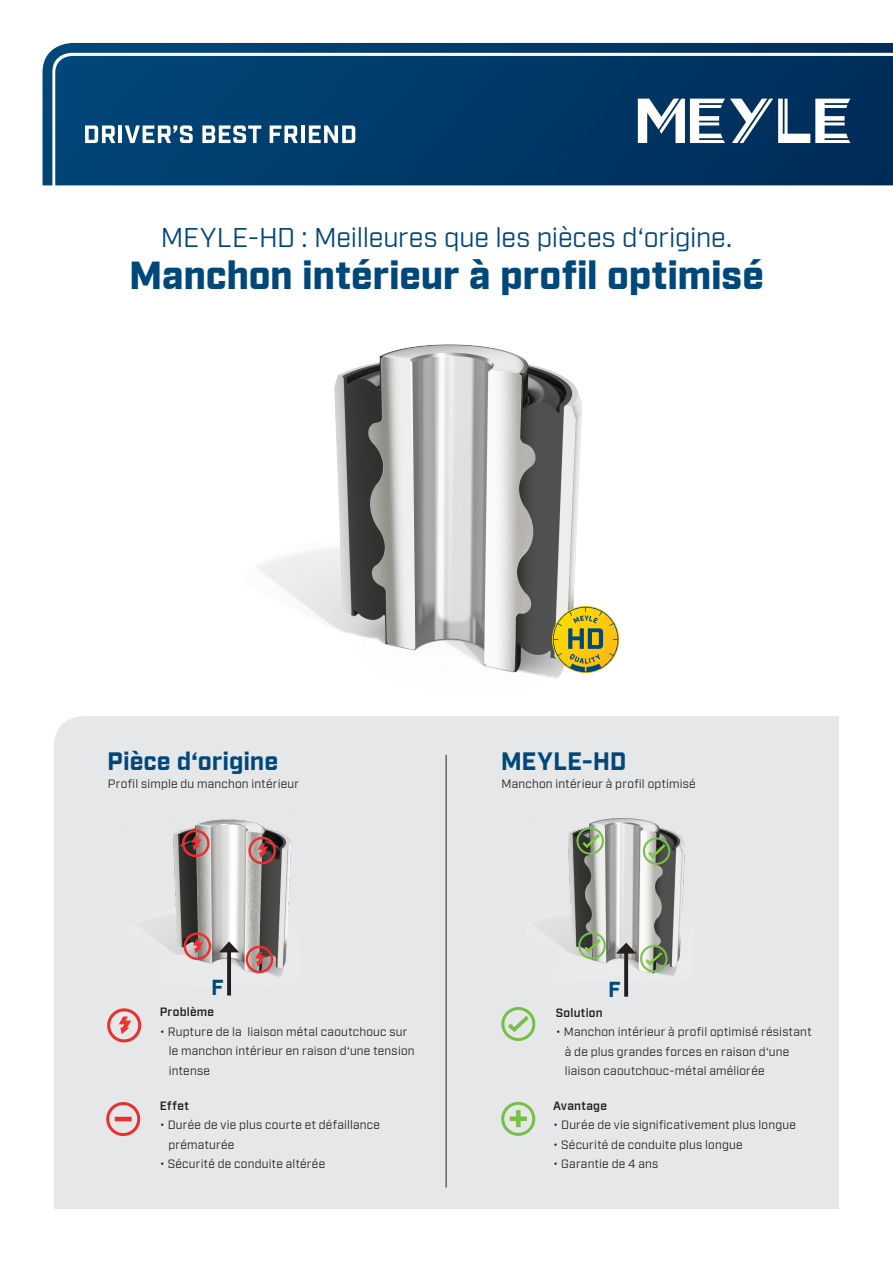
<style>
.page{position:relative;width:893px;height:1263px;background:#fff}
.page>*{position:absolute;margin:0;border:0;box-sizing:border-box;transform-origin:0 0}
.t1{font:900 39px "Industry Meyle";letter-spacing:-.005em;color:#00477a}
.t2{font:27px "Industry Meyle";letter-spacing:-.01em;color:#00477a}
.t3{font:700 25.05px "Industry Meyle";letter-spacing:-.005em;color:#00477a}
.t4{font:700 21.6px "Industry Meyle";color:#00477a}
.t5{font:12px/19.5px "Industry Meyle";letter-spacing:.02em;color:#231f20}
.t6{font:600 12px "Industry Meyle";letter-spacing:.02em;color:#231f20}
</style>
<div class="page">
<div style="left:54px;top:716px;width:785px;height:91px;background:#e6e7e9"></div>
<div style="left:54px;top:807px;width:785px;height:402px;background:#e6e7e9"></div>
<hr style="left:446px;top:755px;width:1px;height:432px;background:#231f20">
<div style="left:107px;top:1008px;width:34px;height:34px;border:3px solid #ee2d2d;border-radius:50%"></div>
<svg style="left:119px;top:1016px;width:12px;height:18px"></svg>
<div style="left:106px;top:1102px;width:34px;height:34px;border:3px solid #ee2d2d;border-radius:50%"></div>
<hr style="left:115px;top:1117px;width:17px;height:4px;background:#ee2d2d">
<div style="left:501px;top:1102px;width:34px;height:34px;border:3px solid #76c047;border-radius:50%"></div>
<div style="left:510px;top:1116px;width:17px;height:5px;background:#76c047"></div>
<div style="left:516px;top:1110px;width:5px;height:17px;background:#76c047"></div>
<img style="left:258px;top:344px;width:336px;height:335px">
<svg style="left:553px;top:607px;width:65px;height:65px;background:#c3b345"></svg>
<img style="left:160px;top:819px;width:132px;height:158px">
<svg style="left:227px;top:952px;width:4px;height:43px"></svg>
<svg style="left:219px;top:941px;width:20px;height:11px"></svg>
<div style="left:184px;top:932px;width:27px;height:28px;border:2px solid #ee2d2d;border-radius:50%"></div>
<svg style="left:193px;top:939px;width:10px;height:14px"></svg>
<div style="left:182px;top:830px;width:28px;height:27px;border:2px solid #ee2d2d;border-radius:50%"></div>
<svg style="left:191px;top:836px;width:11px;height:14px"></svg>
<div style="left:248px;top:837px;width:28px;height:27px;border:2px solid #ee2d2d;border-radius:50%"></div>
<svg style="left:258px;top:843px;width:10px;height:15px"></svg>
<div style="left:246px;top:946px;width:27px;height:27px;border:2px solid #ee2d2d;border-radius:50%"></div>
<svg style="left:255px;top:952px;width:10px;height:14px"></svg>
<img style="left:556px;top:818px;width:129px;height:164px">
<svg style="left:624px;top:953px;width:4px;height:44px"></svg>
<svg style="left:616px;top:943px;width:20px;height:10px"></svg>
<div style="left:578px;top:932px;width:28px;height:27px;border:2px solid #76c047;border-radius:50%"></div>
<img style="left:584px;top:939px;width:17px;height:14px">
<div style="left:576px;top:827px;width:28px;height:28px;border:2px solid #76c047;border-radius:50%"></div>
<img style="left:582px;top:834px;width:17px;height:14px">
<div style="left:643px;top:837px;width:27px;height:28px;border:2px solid #76c047;border-radius:50%"></div>
<img style="left:649px;top:845px;width:16px;height:13px">
<div style="left:640px;top:945px;width:28px;height:27px;border:2px solid #76c047;border-radius:50%"></div>
<img style="left:646px;top:952px;width:17px;height:14px">
<svg style="left:43px;top:43px;width:850px;height:142px;background:#073f6d"></svg>
<svg style="left:638px;top:99px;width:212px;height:44px"></svg>
<svg style="left:85px;top:125px;width:30px;height:18px"></svg>
<hr style="left:118px;top:125px;width:4px;height:18px;background:#fff">
<svg style="left:125px;top:125px;width:68px;height:18px"></svg>
<svg style="left:202px;top:125px;width:59px;height:18px"></svg>
<svg style="left:270px;top:125px;width:28px;height:18px"></svg>
<hr style="left:301px;top:125px;width:4px;height:18px;background:#fff">
<svg style="left:309px;top:125px;width:46px;height:18px"></svg>
<div style="left:501px;top:1007px;width:34px;height:34px;border:3px solid #76c047;border-radius:50%"></div>
<svg style="left:504px;top:1012px;width:29px;height:23px"></svg>
<h2 class="t2" style="left:161px;top:221px;width:573px">MEYLE-HD : Meilleures que les pièces d‘origine.</h2>
<h1 class="t1" style="left:129px;top:252px;width:636px">Manchon intérieur à profil optimisé</h1>
<h3 class="t3" style="left:107px;top:746px;width:172px">Pièce d‘origine</h3>
<p class="t5" style="left:108px;top:774px;width:193px">Profil simple du manchon intérieur</p>
<h3 class="t3" style="left:501px;top:746px;width:127px">MEYLE-HD</h3>
<p class="t5" style="left:501px;top:775px;width:196px">Manchon intérieur à profil optimisé</p>
<h3 class="t4" style="left:211px;top:975px;width:14px">F</h3>
<h3 class="t4" style="left:608px;top:976px;width:14px">F</h3>
<p class="t6" style="left:160px;top:1005px;width:56px">Problème</p>
<p class="t5" style="left:169px;top:1022px;width:247px;text-indent:-9px">• Rupture de la liaison métal caoutchouc sur le manchon intérieur en raison d‘une tension intense</p>
<p class="t6" style="left:160px;top:1098px;width:31px">Effet</p>
<p class="t5" style="left:168px;top:1116px;width:213px;text-indent:-9px">• Durée de vie plus courte et défaillance prématurée</p>
<p class="t5" style="left:160px;top:1155px;width:167px">• Sécurité de conduite altérée</p>
<p class="t6" style="left:556px;top:1005px;width:48px">Solution</p>
<p class="t5" style="left:565px;top:1022px;width:248px;text-indent:-9px">• Manchon intérieur à profil optimisé résistant à de plus grandes forces en raison d‘une liaison caoutchouc-métal améliorée</p>
<p class="t6" style="left:553px;top:1098px;width:55px">Avantage</p>
<p class="t5" style="left:553px;top:1115px;width:244px">• Durée de vie significativement plus longue</p>
<p class="t5" style="left:553px;top:1135px;width:191px">• Sécurité de conduite plus longue</p>
<p class="t5" style="left:553px;top:1154px;width:107px">• Garantie de 4 ans</p>
</div>
